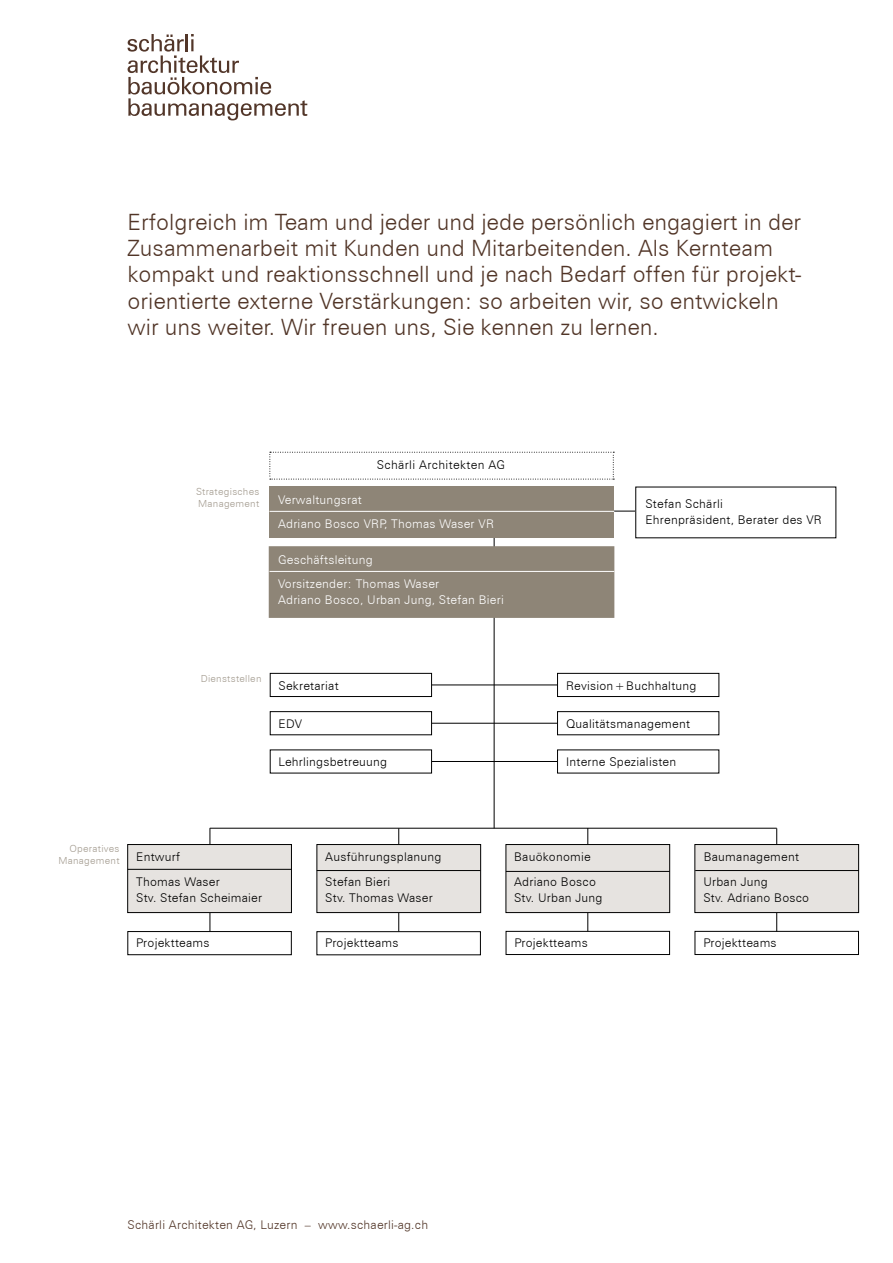
<style>
.page{position:relative;width:893px;height:1263px;background:#fff}
.page>*{position:absolute;margin:0;border:0;box-sizing:border-box;transform-origin:0 0}
.t1{font:300 22.5px/26.2px "Zurich BT";color:#513527}
.t2{font:300 12px/16.5px "Zurich BT";letter-spacing:.02em;color:#000}
.t3{font:300 12px/24.9px "Zurich BT";letter-spacing:.02em;color:#fff}
.t4{font:300 12px "Zurich BT";letter-spacing:.02em;color:#513527}
.t5{font:300 9.75px/12px "Zurich BT";letter-spacing:.03em;color:#a39b8f}
</style>
<div class="page">
<svg style="left:128px;top:34px;width:179px;height:86px"></svg>
<hr style="left:614px;top:511px;width:126px;height:1px;background:#000">
<hr style="left:431px;top:723px;width:126px;height:1px;background:#000">
<hr style="left:432px;top:761px;width:125px;height:1px;background:#000">
<hr style="left:431px;top:685px;width:127px;height:1px;background:#000">
<svg style="left:269px;top:452px;width:345px;height:28px"></svg>
<hr style="left:494px;top:516px;width:1px;height:312px;background:#000">
<div style="left:269px;top:487px;width:345px;height:51px;background:#8e8577"></div>
<hr style="left:269px;top:511px;width:345px;height:1px;background:#fff">
<div style="left:269px;top:546px;width:345px;height:72px;background:#8e8577;border:2px solid #8e8577"></div>
<hr style="left:269px;top:571px;width:345px;height:1px;background:#fff">
<div style="left:270px;top:711px;width:162px;height:24px;border:1px solid #000"></div>
<div style="left:557px;top:711px;width:162px;height:24px;border:1px solid #000"></div>
<div style="left:270px;top:673px;width:162px;height:24px;border:1px solid #000"></div>
<div style="left:557px;top:673px;width:162px;height:24px;border:1px solid #000"></div>
<hr style="left:210px;top:828px;width:1px;height:103px;background:#000">
<hr style="left:398px;top:828px;width:1px;height:103px;background:#000">
<hr style="left:588px;top:828px;width:1px;height:103px;background:#000">
<hr style="left:776px;top:828px;width:1px;height:103px;background:#000">
<div style="left:128px;top:844px;width:163px;height:68px;background:#e6e3e0"></div>
<div style="left:128px;top:844px;width:164px;height:69px;border:1px solid #000"></div>
<div style="left:506px;top:844px;width:164px;height:68px;background:#e6e3e0"></div>
<div style="left:506px;top:844px;width:164px;height:69px;border:1px solid #000"></div>
<div style="left:695px;top:844px;width:164px;height:68px;background:#e6e3e0"></div>
<div style="left:695px;top:844px;width:164px;height:69px;border:1px solid #000"></div>
<div style="left:128px;top:931px;width:163px;height:24px;border:1px solid #000"></div>
<hr style="left:128px;top:869px;width:163px;height:1px;background:#000">
<hr style="left:506px;top:871px;width:164px;height:1px;background:#000">
<hr style="left:695px;top:870px;width:164px;height:1px;background:#000">
<hr style="left:210px;top:828px;width:567px;height:1px;background:#000">
<div style="left:317px;top:844px;width:164px;height:68px;background:#e6e3e0"></div>
<div style="left:317px;top:844px;width:164px;height:69px;border:1px solid #000"></div>
<hr style="left:317px;top:870px;width:163px;height:1px;background:#000">
<div style="left:317px;top:931px;width:163px;height:24px;border:1px solid #000"></div>
<div style="left:506px;top:931px;width:164px;height:24px;border:1px solid #000"></div>
<div style="left:695px;top:931px;width:164px;height:24px;border:1px solid #000"></div>
<div style="left:636px;top:487px;width:200px;height:51px;background:#fff"></div>
<p class="t1" style="left:128px;top:208px;width:675px">Erfolgreich im Team und jeder und jede persönlich engagiert in der Zusammenarbeit mit Kunden und Mitarbeitenden. Als Kernteam kompakt und reaktionsschnell und je nach Bedarf offen für projekt&shy;orientierte externe Verstärkungen: so arbeiten wir, so entwickeln wir uns weiter. Wir freuen uns, Sie kennen zu lernen.</p>
<p class="t5" style="left:196px;top:486px;width:65px">Strategisches<br>Management</p>
<p class="t2" style="left:377px;top:457px;width:130px">Schärli Architekten AG</p>
<p class="t3" style="left:278px;top:487px;width:217px">Verwaltungsrat<br>Adriano Bosco VRP, Thomas Waser VR</p>
<p class="t3" style="left:278px;top:547px;width:163px;line-height:24.3px">Geschäftsleitung<br>Vorsitzender: Thomas Waser</p>
<p class="t3" style="left:278px;top:587px;width:227px">Adriano Bosco, Urban Jung, Stefan Bieri</p>
<p class="t2" style="left:645px;top:495px;width:178px">Stefan Schärli<br>Ehrenpräsident, Berater des VR</p>
<p class="t5" style="left:201px;top:672px;width:62px">Dienststellen</p>
<p class="t2" style="left:279px;top:677px;width:62px">Sekretariat</p>
<p class="t2" style="left:566px;top:677px;width:132px">Revision + Buchhaltung</p>
<p class="t2" style="left:279px;top:715px;width:25px">EDV</p>
<p class="t2" style="left:279px;top:753px;width:110px">Lehrlingsbetreuung</p>
<p class="t2" style="left:566px;top:715px;width:125px">Qualitätsmanagement</p>
<p class="t2" style="left:566px;top:753px;width:112px">Interne Spezialisten</p>
<p class="t5" style="left:58px;top:842px;width:63px;text-align:right">Operatives<br>Management</p>
<p class="t2" style="left:136px;top:848px;width:45px">Entwurf</p>
<p class="t2" style="left:514px;top:848px;width:78px">Bauökonomie</p>
<p class="t2" style="left:136px;top:873px;width:128px">Thomas Waser<br>Stv. Stefan Scheimaier</p>
<p class="t2" style="left:514px;top:873px;width:90px">Adriano Bosco<br>Stv. Urban Jung</p>
<p class="t2" style="left:325px;top:844px;width:118px;line-height:24.6px">Ausführungsplanung<br>Stefan Bieri</p>
<p class="t2" style="left:325px;top:890px;width:109px">Stv. Thomas Waser</p>
<p class="t2" style="left:325px;top:935px;width:75px">Projektteams</p>
<p class="t2" style="left:514px;top:934px;width:75px">Projektteams</p>
<p class="t2" style="left:703px;top:934px;width:75px">Projektteams</p>
<p class="t2" style="left:703px;top:844px;width:97px;line-height:24.6px">Baumanagement<br>Urban Jung</p>
<p class="t2" style="left:703px;top:890px;width:107px">Stv. Adriano Bosco</p>
<p class="t2" style="left:136px;top:934px;width:75px">Projektteams</p>
<p class="t4" style="left:128px;top:1217px;width:302px">Schärli Architekten AG, Luzern – www.schaerli-ag.ch</p>
</div>
